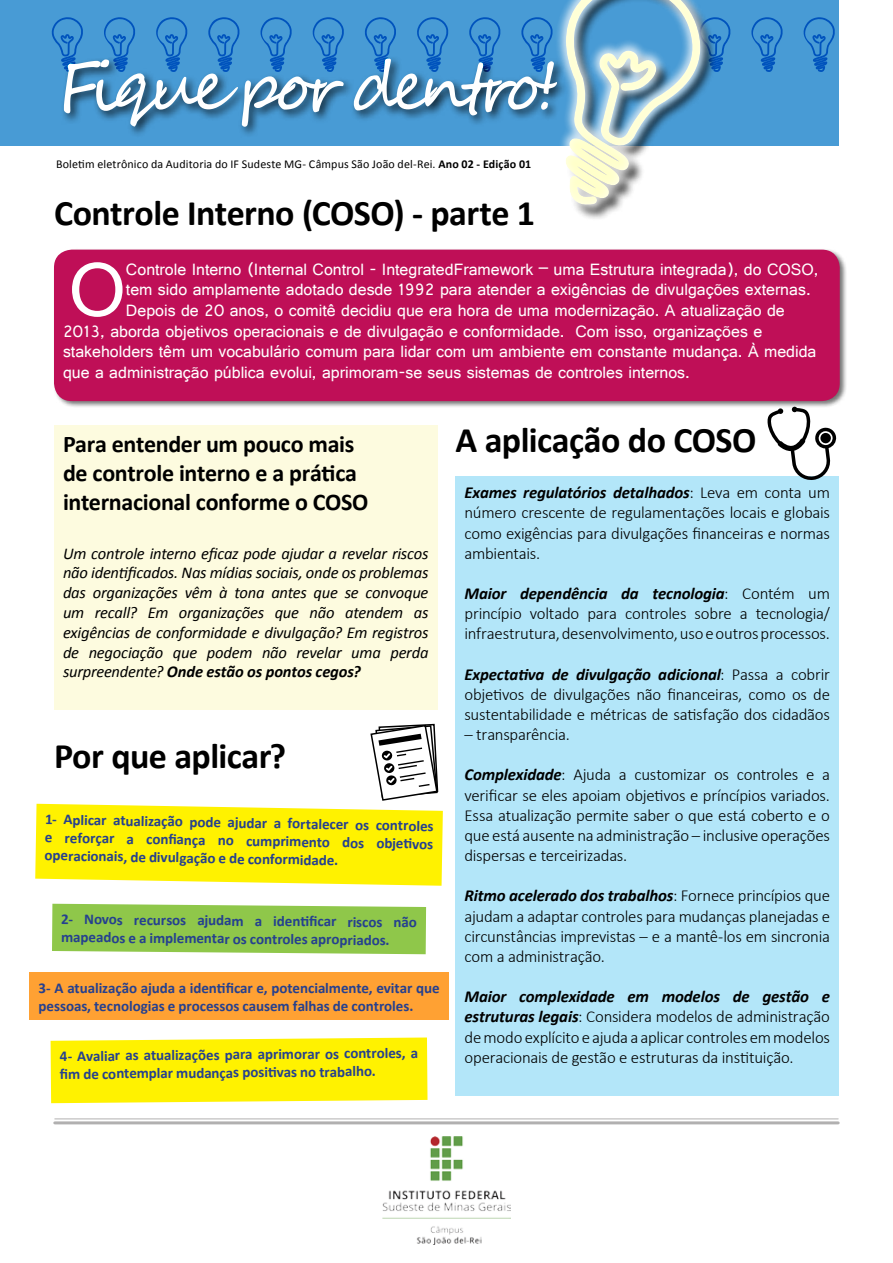
<style>
.page{position:relative;width:893px;height:1263px;background:#fff}
.page>*{position:absolute;margin:0;border:0;box-sizing:border-box;transform-origin:0 0}
.t1{font:79.95px "Gautami";color:#fff}
.t2{font:67.5px "Segoe Script";letter-spacing:-.12em;color:#fff}
.t3{font:700 36px "Calibri";letter-spacing:-.015em;color:#000}
.t4{font:700 24px/28.8px "Calibri";letter-spacing:-.015em;color:#000}
.t5{font:17.25px "Gautami";color:#fff}
.t6{font:300 16.8px/20.1px "Calibri";letter-spacing:-.015em;color:#000;text-align:justify}
.t7{font:italic 16.5px/19.8px "Calibri";letter-spacing:-.015em;color:#000;text-align:justify}
.t8{font:700 15px/18px "Calibri";letter-spacing:-.005em;color:#25408f}
.t9{font:12px "Calibri";letter-spacing:.01em;color:#000}
.s1{font-weight:700}
.s2{font-weight:700;font-style:italic}
</style>
<div class="page">
<hr style="left:55px;top:1118px;width:783px;height:1px;background:#b1b0b0">
<hr style="left:55px;top:1121px;width:783px;height:3px;background:#b1b0b0">
<img style="left:383px;top:1137px;width:127px;height:107px">
<div style="left:0;top:0;width:839px;height:146px;background:#489bd5"></div>
<div style="left:60px;top:55px;width:509px;height:83px;background:#000;opacity:.75"></div>
<svg style="left:52px;top:17px;width:31px;height:55px"></svg>
<svg style="left:104px;top:17px;width:31px;height:55px"></svg>
<svg style="left:156px;top:17px;width:32px;height:55px"></svg>
<svg style="left:208px;top:17px;width:32px;height:55px"></svg>
<svg style="left:260px;top:17px;width:32px;height:55px"></svg>
<svg style="left:313px;top:17px;width:31px;height:55px"></svg>
<svg style="left:365px;top:17px;width:31px;height:55px"></svg>
<svg style="left:417px;top:17px;width:31px;height:55px"></svg>
<svg style="left:469px;top:17px;width:32px;height:55px"></svg>
<svg style="left:751px;top:17px;width:32px;height:55px"></svg>
<svg style="left:803px;top:17px;width:32px;height:55px"></svg>
<svg style="left:510px;top:55px;width:11px;height:83px"></svg>
<svg style="left:521px;top:0;width:209px;height:219px"></svg>
<div style="left:54px;top:425px;width:383px;height:285px;background:#fdfbdf"></div>
<div style="left:53px;top:247px;width:795px;height:161px;background:#000;opacity:.55"></div>
<div style="left:54px;top:250px;width:786px;height:151px;background:#bf0f57;border-radius:18px"></div>
<div style="left:30px;top:972px;width:419px;height:47px;background:#ffa133"></div>
<div style="left:51px;top:1037px;width:376px;height:66px;background:#fff200"></div>
<svg style="left:52px;top:904px;width:374px;height:50px;background:#95ca54"></svg>
<div style="left:455px;top:477px;width:384px;height:619px;background:#b3e6f9"></div>
<svg style="left:766px;top:407px;width:71px;height:73px"></svg>
<div style="left:820px;top:433px;width:11px;height:11px;background:#000;border-radius:50%"></div>
<svg style="left:35px;top:723px;width:408px;height:163px"></svg>
<h2 class="t2" style="left:58px;top:32px;width:502px">Fique por dentro!</h2>
<p class="t9" style="left:56px;top:156px;width:477px">Boletim eletrônico da Auditoria do IF Sudeste MG- Câmpus São João del-Rei. <span class="s1">Ano 02 - Edição 01</span></p>
<h3 class="t3" style="left:54px;top:190px;width:483px">Controle Interno (COSO) - parte 1</h3>
<h1 class="t1" style="left:69px;top:242px;width:59px">O</h1>
<p class="t5" style="left:126px;top:258px;width:694px">Controle Interno (Internal Control - IntegratedFramework – uma Estrutura integrada), do COSO,</p>
<p class="t5" style="left:126px;top:279px;width:686px">tem sido amplamente adotado desde 1992 para atender a exigências de divulgações externas.</p>
<p class="t5" style="left:126px;top:300px;width:660px">Depois de 20 anos, o comitê decidiu que era hora de uma modernização. A atualização de</p>
<p class="t5" style="left:63px;top:321px;width:701px">2013, aborda objetivos operacionais e de divulgação e conformidade. Com isso, organizações e</p>
<p class="t5" style="left:63px;top:341px;width:755px">stakeholders têm um vocabulário comum para lidar com um ambiente em constante mudança. À medida</p>
<p class="t5" style="left:63px;top:362px;width:628px">que a administração pública evolui, aprimoram-se seus sistemas de controles internos.</p>
<h3 class="t4" style="left:63px;top:430px;width:293px">Para entender um pouco mais</h3>
<h3 class="t3" style="left:455px;top:417px;width:303px">A aplicação do COSO</h3>
<h3 class="t4" style="left:63px;top:459px;width:307px">de controle interno e a prática internacional conforme o COSO</h3>
<p class="t7" style="left:63px;top:543px;width:367px">Um controle interno eficaz pode ajudar a revelar riscos não identificados. Nas mídias sociais, onde os problemas das organizações vêm à tona antes que se convoque um recall? Em organizações que não atendem as exigências de conformidade e divulgação? Em registros de negociação que podem não revelar uma perda surpreendente? <span class="s1">Onde estão os pontos cegos?</span></p>
<p class="t6" style="left:464px;top:482px;width:367px"><span class="s2">Exames regulatórios detalhados</span>: Leva em conta um número crescente de regulamentações locais e globais como exigências para divulgações financeiras e normas ambientais.</p>
<p class="t6" style="left:464px;top:583px;width:367px"><span class="s2">Maior dependência da tecnologia</span>: Contém um princípio voltado para controles sobre a tecnologia/ infraestrutura, desenvolvimento, uso e outros processos.</p>
<p class="t6" style="left:464px;top:664px;width:367px"><span class="s2">Expectativa de divulgação adicional</span>: Passa a cobrir objetivos de divulgações não financeiras, como os de sustentabilidade e métricas de satisfação dos cidadãos</p>
<p class="t6" style="left:464px;top:724px;width:107px">– transparência.</p>
<p class="t6" style="left:464px;top:765px;width:367px"><span class="s2">Complexidade</span>: Ajuda a customizar os controles e a verificar se eles apoiam objetivos e príncípios variados.<br>Essa atualização permite saber o que está coberto e o que está ausente na administração – inclusive operações dispersas e terceirizadas.</p>
<p class="t6" style="left:464px;top:886px;width:367px"><span class="s2">Ritmo acelerado dos trabalhos</span>: Fornece princípios que ajudam a adaptar controles para mudanças planejadas e circunstâncias imprevistas – e a mantê-los em sincronia com a administração.</p>
<p class="t6" style="left:464px;top:986px;width:367px"><span class="s2">Maior complexidade em modelos de gestão e estruturas legais</span>: Considera modelos de administração de modo explícito e ajuda a aplicar controles em modelos operacionais de gestão e estruturas da instituição.</p>
<h3 class="t3" style="left:54px;top:733px;width:234px">Por que aplicar?</h3>
<p class="t8" style="left:45px;top:810px;width:390px;text-align:justify;rotate:1deg">1- Aplicar atualização pode ajudar a fortalecer os controles e reforçar a confi ança no cumprimento dos objeti vos operacionais, de divulgação e de conformidade.</p>
<p class="t8" style="left:62px;top:908px;width:357px;rotate:1deg">2- Novos recursos ajudam a identi fi car riscos não mapeados e a implementar os controles apropriados.</p>
<p class="t8" style="left:39px;top:978px;width:402px">3- A atualização ajuda a identificar e, potencialmente, evitar que pessoas, tecnologias e processos causem falhas de controles.</p>
<p class="t8" style="left:59px;top:1048px;width:360px;rotate:-1deg">4- Avaliar as atualizações para aprimorar os controles, a fi m de contemplar mudanças positi vas no trabalho.</p>
</div>
